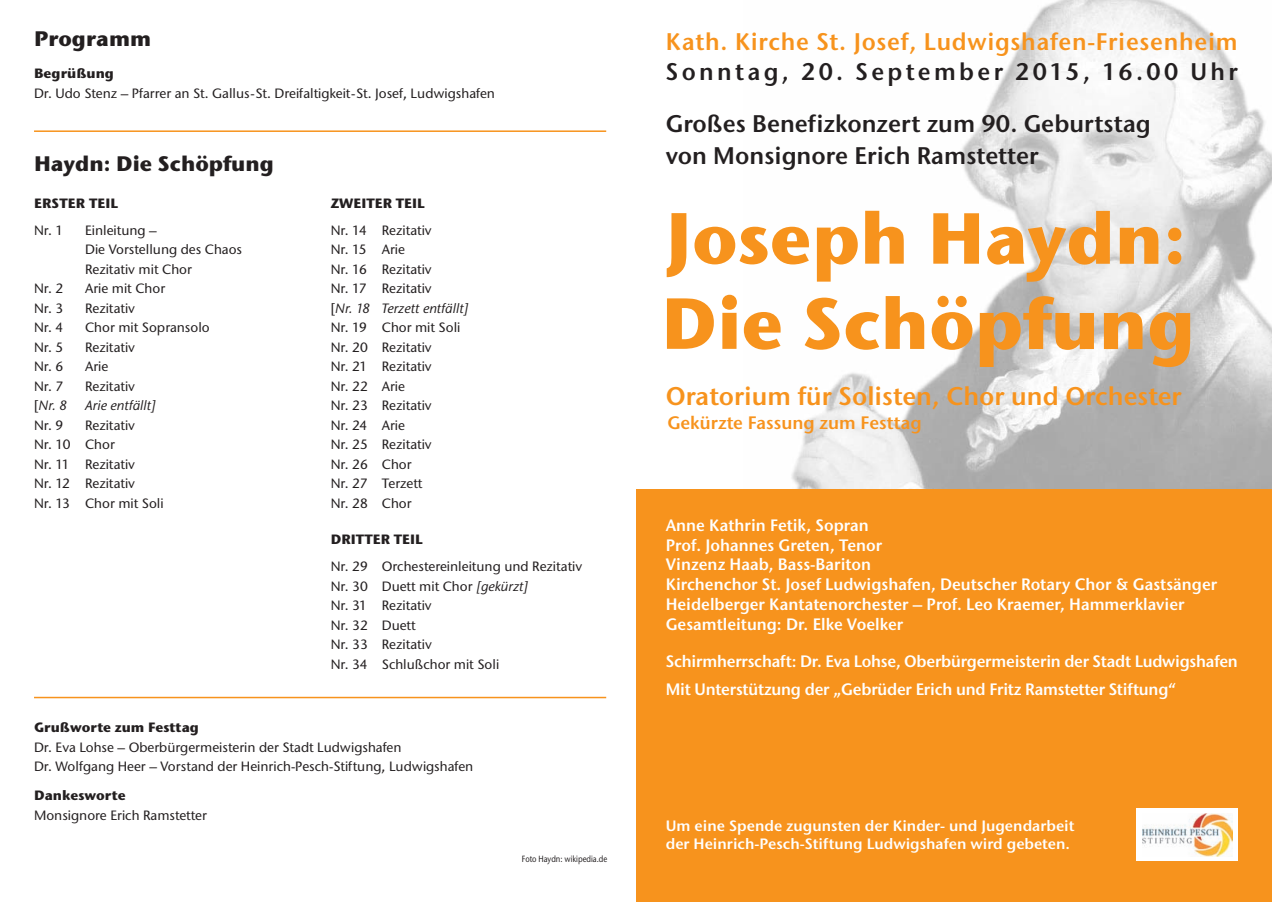
<style>
.page{position:relative;width:1272px;height:902px;background:#fff}
.page>*{position:absolute;margin:0;border:0;box-sizing:border-box;transform-origin:0 0}
.t1{font:72px/85.2px "Stone Sans OSITCTT Bold";color:#f7931d}
.t2{font:25.5px "Stone Sans ITC Semi";color:#f7931d}
.t3{font:24px/31.5px "Stone Sans ITC Semi";color:#231f20}
.t4{font:24px "Stone Sans ITC Semi";letter-spacing:.03em;color:#f7931d}
.t5{font:24px "Stone Sans ITC Semi";letter-spacing:.145em;color:#231f20}
.t6{font:700 21px "Stone Sans ITC";color:#231f20}
.t7{font:18px "Stone Sans ITC Semi";color:#f7931d}
.t8{font:16.5px/19.8px "Stone Sans ITC Semi";color:#fff;scale:.96 1}
.t9{font:15px/18px "Stone Sans ITC Semi";color:#fff}
.t10{font:500 13.5px/19.5px "Stone Sans ITC";color:#231f20}
.t11{font:700 13.5px "Stone Sans ITC";color:#231f20}
.t12{font:italic 500 13.5px "Stone Sans ITC";color:#231f20}
.t13{font:500 9px "Stone Sans ITC";color:#231f20;scale:.84 1}
.s1{font-style:normal}
.s2{font-style:italic}
</style>
<div class="page">
<img style="left:791px;top:0;width:480px;height:489px">
<div style="left:636px;top:489px;width:635px;height:412px;background:#f7931d"></div>
<div style="left:1136px;top:808px;width:101px;height:53px;background:#fff"></div>
<img style="left:1142px;top:813px;width:90px;height:43px">
<hr style="left:34px;top:130px;width:572px;height:2px;background:#f7931d">
<hr style="left:34px;top:696px;width:572px;height:2px;background:#f7931d">
<h3 class="t6" style="left:34px;top:25px;width:119px">Programm</h3>
<p class="t11" style="left:34px;top:65px;width:81px">Begrüßung</p>
<p class="t10" style="left:34px;top:83px;width:462px">Dr. Udo Stenz – Pfarrer an St. Gallus-St. Dreifaltigkeit-St. Josef, Ludwigshafen</p>
<h3 class="t6" style="left:34px;top:151px;width:241px">Haydn: Die Schöpfung</h3>
<p class="t11" style="left:34px;top:194px;width:85px">ERSTER TEIL</p>
<p class="t10" style="left:34px;top:220px;width:31px">Nr. 1</p>
<p class="t10" style="left:85px;top:220px;width:159px">Einleitung –<br>Die Vorstellung des Chaos<br>Rezitativ mit Chor</p>
<p class="t10" style="left:34px;top:278px;width:31px">Nr. 2</p>
<p class="t10" style="left:85px;top:278px;width:82px">Arie mit Chor</p>
<p class="t10" style="left:34px;top:298px;width:31px">Nr. 3</p>
<p class="t10" style="left:85px;top:298px;width:52px">Rezitativ</p>
<p class="t10" style="left:34px;top:317px;width:31px">Nr. 4</p>
<p class="t10" style="left:85px;top:317px;width:126px">Chor mit Sopransolo</p>
<p class="t10" style="left:34px;top:337px;width:31px">Nr. 5</p>
<p class="t10" style="left:85px;top:337px;width:52px">Rezitativ</p>
<p class="t10" style="left:34px;top:356px;width:31px">Nr. 6</p>
<p class="t10" style="left:85px;top:356px;width:25px">Arie</p>
<p class="t10" style="left:34px;top:376px;width:31px">Nr. 7</p>
<p class="t10" style="left:85px;top:376px;width:52px">Rezitativ</p>
<p class="t12" style="left:34px;top:397px;width:34px"><span class="s1">[</span>Nr. 8</p>
<p class="t12" style="left:85px;top:397px;width:73px">Arie entfällt]</p>
<p class="t10" style="left:34px;top:415px;width:31px">Nr. 9</p>
<p class="t10" style="left:34px;top:415px;width:131px;text-indent:51px">Rezitativ<br>Nr. 10 Chor<br>Nr. 11 Rezitativ<br>Nr. 12 Rezitativ<br>Nr. 13 Chor mit Soli</p>
<p class="t11" style="left:331px;top:194px;width:95px">ZWEITER TEIL</p>
<p class="t10" style="left:331px;top:220px;width:139px">Nr. 14 Rezitativ<br>Nr. 15 Arie<br>Nr. 16 Rezitativ<br>Nr. 17 Rezitativ<br>[<span class="s2">Nr. 18 Terzett entfällt]<br></span>Nr. 19 Chor mit Soli<br>Nr. 20 Rezitativ<br>Nr. 21 Rezitativ<br>Nr. 22 Arie<br>Nr. 23 Rezitativ<br>Nr. 24 Arie<br>Nr. 25 Rezitativ<br>Nr. 26 Chor<br>Nr. 27 Terzett<br>Nr. 28 Chor</p>
<p class="t11" style="left:331px;top:530px;width:93px">DRITTER TEIL</p>
<p class="t10" style="left:331px;top:556px;width:253px">Nr. 29 Orchestereinleitung und Rezitativ<br>Nr. 30 Duett mit Chor <span class="s2">[gekürzt]<br></span>Nr. 31 Rezitativ<br>Nr. 32 Duett<br>Nr. 33 Rezitativ<br>Nr. 34 Schlußchor mit Soli</p>
<p class="t11" style="left:34px;top:718px;width:166px">Grußworte zum Festtag</p>
<p class="t10" style="left:34px;top:737px;width:441px">Dr. Eva Lohse – Oberbürgermeisterin der Stadt Ludwigshafen<br>Dr. Wolfgang Heer – Vorstand der Heinrich-Pesch-Stiftung, Ludwigshafen</p>
<p class="t11" style="left:34px;top:786px;width:93px">Dankesworte</p>
<p class="t10" style="left:34px;top:805px;width:174px">Monsignore Erich Ramstetter</p>
<p class="t13" style="left:522px;top:852px;width:103px">Foto Haydn: wikipedia.de</p>
<h3 class="t4" style="left:666px;top:27px;width:573px">Kath. Kirche St. Josef, Ludwigshafen-Friesenheim</h3>
<h3 class="t5" style="left:665px;top:57px;width:573px">Sonntag, 20. September 2015, 16.00 Uhr</h3>
<h3 class="t3" style="left:665px;top:108px;width:486px">Großes Benefizkonzert zum 90. Geburtstag von Monsignore Erich Ramstetter</h3>
<h1 class="t1" style="left:661px;top:194px;width:535px">Joseph Haydn:<br>Die Schöpfung</h1>
<h2 class="t2" style="left:665px;top:380px;width:517px">Oratorium für Solisten, Chor und Orchester</h2>
<h3 class="t7" style="left:667px;top:411px;width:256px">Gekürzte Fassung zum Festtag</h3>
<p class="t8" style="left:665px;top:515px;width:576px">Anne Kathrin Fetik, Sopran<br>Prof. Johannes Greten, Tenor<br>Vinzenz Haab, Bass-Bariton<br>Kirchenchor St. Josef Ludwigshafen, Deutscher Rotary Chor &amp; Gastsänger Heidelberger Kantatenorchester – Prof. Leo Kraemer, Hammerklavier Gesamtleitung: Dr. Elke Voelker</p>
<p class="t8" style="left:665px;top:646px;width:597px;line-height:28.3px">Schirmherrschaft: Dr. Eva Lohse, Oberbürgermeisterin der Stadt Ludwigshafen<br>Mit Unterstützung der „Gebrüder Erich und Fritz Ramstetter Stiftung“</p>
<p class="t9" style="left:665px;top:816px;width:410px">Um eine Spende zugunsten der Kinder- und Jugendarbeit der Heinrich-Pesch-Stiftung Ludwigshafen wird gebeten.</p>
</div>
